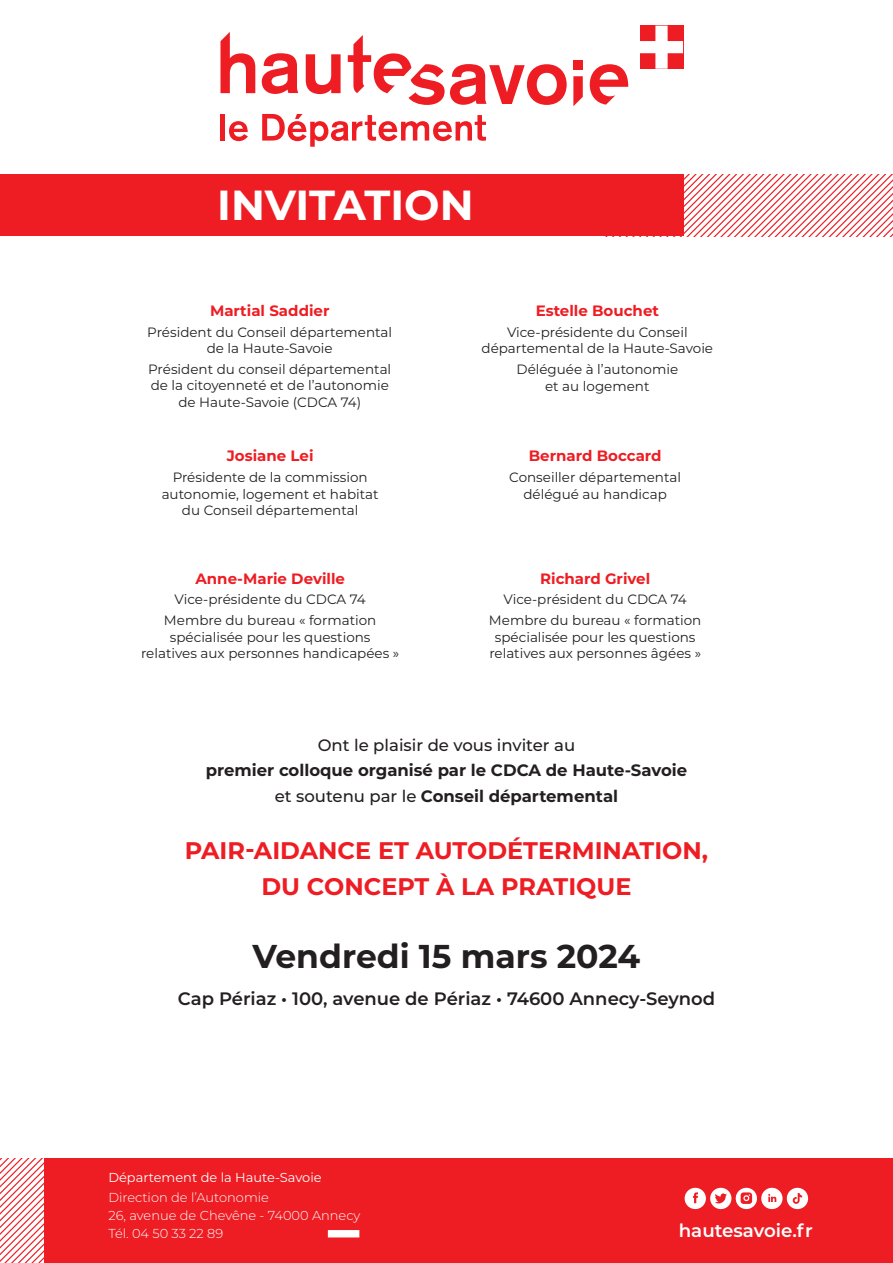
<style>
.page{position:relative;width:893px;height:1263px;background:#fff}
.page>*{position:absolute;margin:0;border:0;box-sizing:border-box;transform-origin:0 0}
.t1{font:700 42px "Montserrat";color:#fff}
.t2{font:700 33px "Montserrat";color:#231f20}
.t3{font:700 24px/36px "Montserrat";color:#ee1d23;text-align:center}
.t4{font:600 18.3px "Montserrat";color:#fff}
.t5{font:600 18px "Montserrat";color:#231f20}
.t6{font:700 16.5px/25.5px "Montserrat";color:#231f20;text-align:center}
.t7{font:500 16.5px "Montserrat";color:#231f20}
.t8{font:700 15px "Montserrat";color:#ee1d23}
.t9{font:13.5px/16.5px "Montserrat";color:#231f20;text-align:center}
.t10{font:300 12.9px/18px "Montserrat";color:#fff}
.t11{font:12.9px "Montserrat";color:#fff}
.s1{font-weight:500}
</style>
<div class="page">
<svg style="left:683px;top:174px;width:210px;height:62px"></svg>
<div style="left:0;top:174px;width:683px;height:62px;background:#ee1d23"></div>
<svg style="left:220px;top:32px;width:35px;height:61px"></svg>
<svg style="left:262px;top:53px;width:36px;height:41px"></svg>
<svg style="left:306px;top:54px;width:35px;height:40px"></svg>
<svg style="left:590px;top:64px;width:38px;height:41px"></svg>
<svg style="left:348px;top:35px;width:219px;height:70px"></svg>
<svg style="left:573px;top:76px;width:10px;height:30px"></svg>
<div style="left:573px;top:61px;width:10px;height:9px;background:#ee1d23"></div>
<hr style="left:221px;top:114px;width:4px;height:27px;background:#ee1d23">
<svg style="left:229px;top:121px;width:19px;height:20px"></svg>
<svg style="left:262px;top:114px;width:224px;height:33px"></svg>
<svg style="left:640px;top:25px;width:43px;height:1px"></svg>
<svg style="left:640px;top:26px;width:43px;height:43px"></svg>
<div style="left:44px;top:1158px;width:849px;height:105px;background:#ee1d23"></div>
<svg style="left:0;top:1158px;width:44px;height:105px"></svg>
<div style="left:328px;top:1230px;width:31px;height:7px;background:#fff"></div>
<div style="left:736px;top:1188px;width:21px;height:21px;background:#fff;border-radius:50%"></div>
<svg style="left:741px;top:1192px;width:11px;height:12px"></svg>
<div style="left:710px;top:1188px;width:21px;height:21px;background:#fff;border-radius:50%"></div>
<div style="left:685px;top:1188px;width:21px;height:21px;background:#fff;border-radius:50%"></div>
<svg style="left:693px;top:1192px;width:5px;height:11px"></svg>
<svg style="left:761px;top:1188px;width:21px;height:21px"></svg>
<svg style="left:715px;top:1193px;width:12px;height:10px"></svg>
<div style="left:787px;top:1188px;width:21px;height:21px;background:#fff;border-radius:50%"></div>
<svg style="left:793px;top:1193px;width:9px;height:11px"></svg>
<h1 class="t1" style="left:217px;top:175px;width:258px">INVITATION</h1>
<p class="t8" style="left:210px;top:300px;width:121px">Martial Saddier</p>
<p class="t9" style="left:147px;top:323px;width:246px">Président du Conseil départemental de la Haute-Savoie</p>
<p class="t9" style="left:148px;top:360px;width:244px">Président du conseil départemental de la citoyenneté et de l’autonomie de Haute-Savoie (CDCA 74)</p>
<p class="t8" style="left:227px;top:445px;width:88px">Josiane Lei</p>
<p class="t9" style="left:162px;top:469px;width:219px">Présidente de la commission autonomie, logement et habitat du Conseil départemental</p>
<p class="t8" style="left:195px;top:568px;width:151px">Anne-Marie Deville</p>
<p class="t9" style="left:164px;top:589px;width:214px;line-height:20.7px">Vice-présidente du CDCA 74<br>Membre du bureau « formation</p>
<p class="t9" style="left:141px;top:628px;width:260px">spécialisée pour les questions relatives aux personnes handicapées »</p>
<p class="t8" style="left:536px;top:300px;width:125px">Estelle Bouchet</p>
<p class="t9" style="left:482px;top:323px;width:233px">Vice-présidente du Conseil départemental de la Haute-Savoie</p>
<p class="t9" style="left:516px;top:360px;width:163px">Déléguée à l’autonomie et au logement</p>
<p class="t8" style="left:529px;top:445px;width:134px">Bernard Boccard</p>
<p class="t9" style="left:509px;top:469px;width:173px">Conseiller départemental délégué au handicap</p>
<p class="t8" style="left:540px;top:568px;width:112px">Richard Grivel</p>
<p class="t9" style="left:489px;top:589px;width:214px;line-height:20.7px">Vice-président du CDCA 74<br>Membre du bureau « formation</p>
<p class="t9" style="left:489px;top:628px;width:213px">spécialisée pour les questions relatives aux personnes âgées »</p>
<p class="t7" style="left:318px;top:733px;width:259px">Ont le plaisir de vous inviter au</p>
<p class="t6" style="left:206px;top:757px;width:483px">premier colloque organisé par le CDCA de Haute-Savoie <span class="s1">et soutenu par le</span> Conseil départemental</p>
<h3 class="t3" style="left:185px;top:831px;width:525px">PAIR-AIDANCE ET AUTODÉTERMINATION,<br>DU CONCEPT À LA PRATIQUE</h3>
<h2 class="t2" style="left:253px;top:932px;width:389px">Vendredi 15 mars 2024</h2>
<h3 class="t5" style="left:178px;top:985px;width:539px">Cap Périaz • 100, avenue de Périaz • 74600 Annecy-Seynod</h3>
<p class="t11" style="left:108px;top:1168px;width:215px">Département de la Haute-Savoie</p>
<p class="t10" style="left:108px;top:1188px;width:253px">Direction de l’Autonomie<br>26, avenue de Chevêne - 74000 Annecy<br>Tél. 04 50 33 22 89</p>
<h3 class="t4" style="left:679px;top:1218px;width:136px">hautesavoie.fr</h3>
</div>
